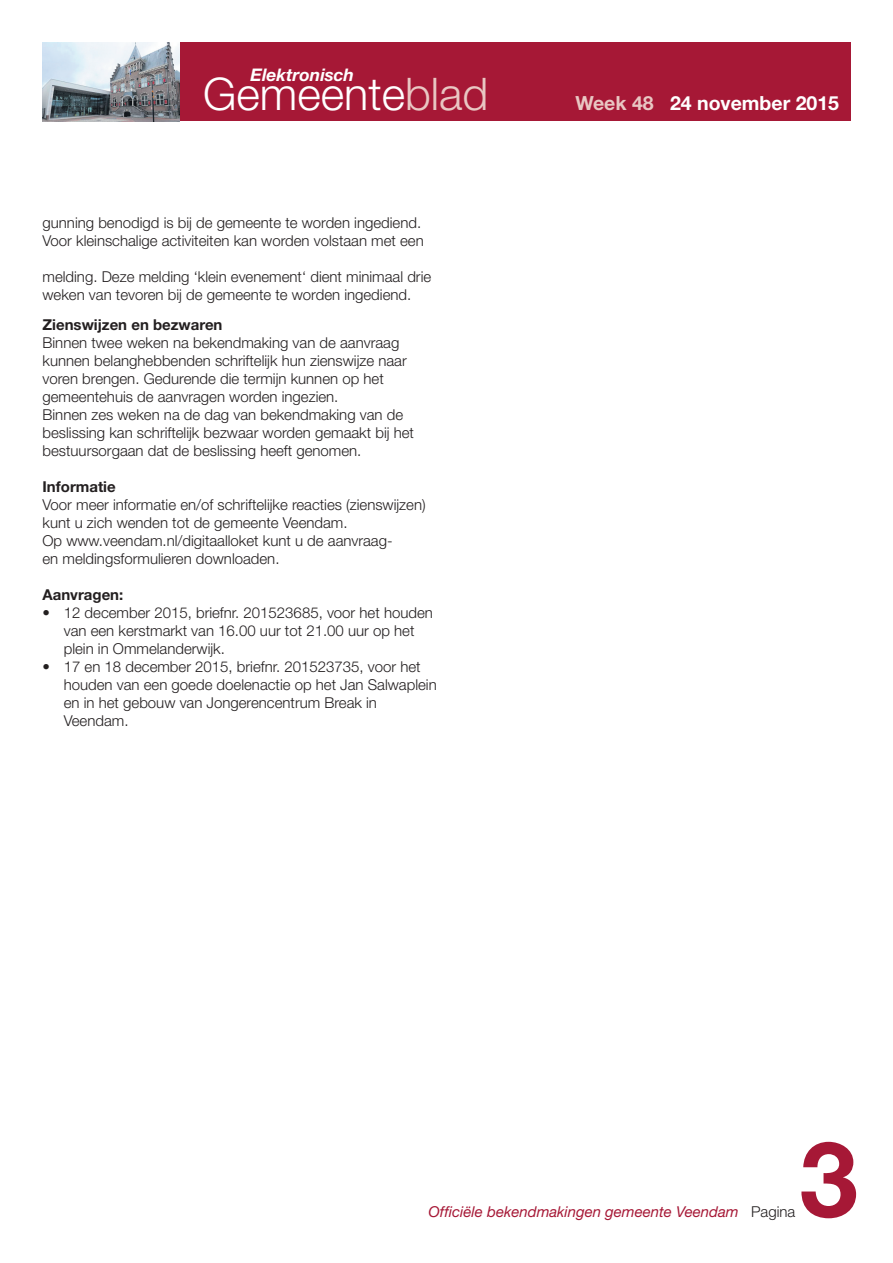
<style>
.page{position:relative;width:893px;height:1263px;background:#fff}
.page>*{position:absolute;margin:0;border:0;box-sizing:border-box;transform-origin:0 0}
.t1{font:700 105px "Helvetica Neue LT Std";color:#a61836}
.t2{font:300 45px "Helvetica Neue LT Std";color:#fff}
.t3{font:700 19.5px "Helvetica Neue LT Std";color:#fff}
.t4{font:italic 700 17.4px "Helvetica Neue LT Std";color:#fff}
.t5{font:300 15px/18px "Helvetica Neue LT Std";color:#231f20}
.t6{font:italic 15px "Helvetica Neue LT Std";color:#a61836}
.t7{font:700 15px "Helvetica Neue LT Std";color:#231f20}
.s1{color:#e9c7c3}
.s2{font-weight:300;font-style:normal;color:#231f20}
</style>
<div class="page">
<div style="left:43px;top:43px;width:807px;height:78px;background:#a61836"></div>
<img style="left:43px;top:43px;width:137px;height:78px">
<p class="t4" style="left:250px;top:68px;width:105px">Elektronisch</p>
<h2 class="t2" style="left:203px;top:78px;width:287px">Gemeente<span class="s1">blad</span></h2>
<p class="t5" style="left:43px;top:215px;width:383px">gunning benodigd is bij de gemeente te worden ingediend.<br>Voor kleinschalige activiteiten kan worden volstaan met een</p>
<p class="t5" style="left:43px;top:269px;width:390px">melding. Deze melding ‘klein evenement‘ dient minimaal drie weken van tevoren bij de gemeente te worden ingediend.</p>
<p class="t7" style="left:43px;top:319px;width:181px">Zienswijzen en bezwaren</p>
<p class="t5" style="left:43px;top:335px;width:373px">Binnen twee weken na bekendmaking van de aanvraag kunnen belanghebbenden schriftelijk hun zienswijze naar voren brengen. Gedurende die termijn kunnen op het gemeentehuis de aanvragen worden ingezien.<br>Binnen zes weken na de dag van bekendmaking van de beslissing kan schriftelijk bezwaar worden gemaakt bij het bestuursorgaan dat de beslissing heeft genomen.</p>
<p class="t7" style="left:43px;top:481px;width:75px">Informatie</p>
<p class="t5" style="left:43px;top:497px;width:385px">Voor meer informatie en/of schriftelijke reacties (zienswijzen) kunt u zich wenden tot de gemeente Veendam.<br>Op www.veendam.nl/digitaalloket kunt u de aanvraag-<br>en meldingsformulieren downloaden.</p>
<p class="t7" style="left:43px;top:589px;width:82px">Aanvragen:</p>
<p class="t5" style="left:64px;top:605px;width:371px;text-indent:-21px">• 12 december 2015, briefnr. 201523685, voor het houden van een kerstmarkt van 16.00 uur tot 21.00 uur op het plein in Ommelanderwijk.</p>
<p class="t5" style="left:64px;top:659px;width:374px;text-indent:-21px">• 17 en 18 december 2015, briefnr. 201523735, voor het houden van een goede doelenactie op het Jan Salwaplein en in het gebouw van Jongerencentrum Break in Veendam.</p>
<h3 class="t3" style="left:575px;top:97px;width:265px"><span class="s1">Week 48</span> 24 november 2015</h3>
<h1 class="t1" style="left:800px;top:1142px;width:60px">3</h1>
<p class="t6" style="left:429px;top:1206px;width:368px">Officiële bekendmakingen gemeente Veendam <span class="s2">Pagina</span></p>
</div>
